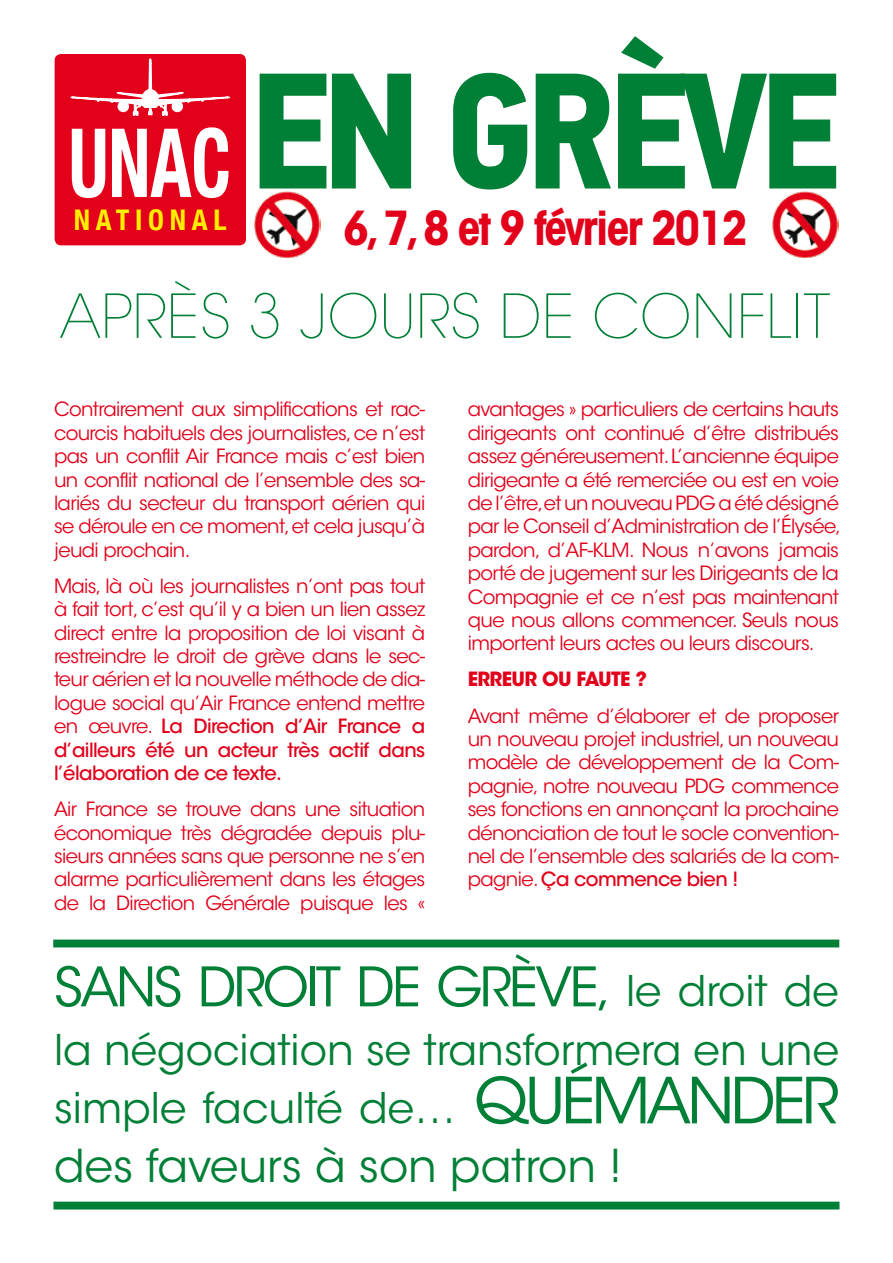
<style>
.page{position:relative;width:893px;height:1263px;background:#fff}
.page>*{position:absolute;margin:0;border:0;box-sizing:border-box;transform-origin:0 0}
.t1{font:700 165px "PF Din Text Cond Pro";letter-spacing:-.05em;color:#007f36}
.t2{font:700 condensed 95.55px "Helvetica Neue";color:#fff;scale:.77 1}
.t3{font:200 60px "ITC Avant Garde Std";letter-spacing:.01em;color:#007f36}
.t4{font:54px "ITC Avant Garde Std";letter-spacing:-.05em;color:#007f36}
.t5{font:700 condensed 46.5px "ITC Avant Garde Std";letter-spacing:-.05em;color:#e2001a}
.t6{font:45px "ITC Avant Garde Std";color:#007f36}
.t7{font:42px/58.5px "ITC Avant Garde Std";color:#007f36}
.t8{font:700 condensed 28.5px "Helvetica Neue";letter-spacing:.2em;color:#ffed00}
.t9{font:19.5px/23.4px "ITC Avant Garde Std";letter-spacing:-.03em;color:#e2001a;text-align:justify}
.t10{font:700 19.5px "ITC Avant Garde Std";letter-spacing:-.03em;color:#e2001a}
.s1{font-weight:500}
.s2{font-size:42px}
.s3{font-size:63px}
</style>
<div class="page">
<div style="left:55px;top:54px;width:191px;height:191px;background:#e2001a;border-radius:6px"></div>
<svg style="left:71px;top:59px;width:159px;height:57px"></svg>
<img style="left:254px;top:191px;width:67px;height:67px">
<img style="left:772px;top:191px;width:67px;height:67px">
<div style="left:53px;top:939px;width:786px;height:8px;background:#007f36;border:2px solid #007f36"></div>
<div style="left:53px;top:1201px;width:786px;height:8px;background:#007f36;border:2px solid #007f36"></div>
<p class="t2" style="left:69px;top:84px;width:212px">UNAC</p>
<p class="t8" style="left:74px;top:196px;width:154px">NATIONAL</p>
<p class="t1" style="left:250px;top:32px;width:592px">EN GRÈVE</p>
<p class="t5" style="left:343px;top:199px;width:406px">6, 7, 8 et 9 février 2012</p>
<p class="t3" style="left:60px;top:281px;width:772px">APRÈS 3 JOURS DE CONFLIT</p>
<p class="t9" style="left:54px;top:398px;width:373px">Contrairement aux simplifications et rac&shy;courcis habituels des journalistes, ce n’est pas un conflit Air France mais c’est bien un conflit national de l’ensemble des sa&shy;lariés du secteur du transport aérien qui se déroule en ce moment, et cela jusqu’à jeudi prochain.</p>
<p class="t9" style="left:54px;top:574px;width:373px">Mais, là où les journalistes n’ont pas tout à fait tort, c’est qu’il y a bien un lien assez direct entre la proposition de loi visant à restreindre le droit de grève dans le sec&shy;teur aérien et la nouvelle méthode de dia&shy;logue social qu’Air France entend mettre en œuvre. <span class="s1">La Direction d’Air France a d’ailleurs été un acteur très actif dans l’élaboration de ce texte.</span></p>
<p class="t9" style="left:54px;top:798px;width:373px">Air France se trouve dans une situation économique très dégradée depuis plu&shy;sieurs années sans que personne ne s’en alarme particulièrement dans les étages de la Direction Générale puisque les «</p>
<p class="t9" style="left:468px;top:398px;width:375px;text-align:left">avantages » particuliers de certains hauts dirigeants ont continué d’être distribués assez généreusement. L’ancienne équipe dirigeante a été remerciée ou est en voie de l’être,et un nouveau PDG a été désigné par le Conseil d’Administration de l’Élysée, pardon, d’AF-KLM. Nous n’avons jamais porté de jugement sur les Dirigeants de la Compagnie et ce n’est pas maintenant que nous allons commencer. Seuls nous importent leurs actes ou leurs discours.</p>
<p class="t10" style="left:468px;top:667px;width:181px">ERREUR OU FAUTE ?</p>
<p class="t9" style="left:468px;top:704px;width:373px">Avant même d’élaborer et de proposer un nouveau projet industriel, un nouveau modèle de développement de la Com&shy;pagnie, notre nouveau PDG commence ses fonctions en annonçant la prochaine dénonciation de tout le socle convention&shy;nel de l’ensemble des salariés de la com&shy;pagnie. <span class="s1">Ça commence bien !</span></p>
<p class="t4" style="left:54px;top:954px;width:786px">SANS DROIT DE GRÈVE, <span class="s2">le droit de</span></p>
<p class="t7" style="left:54px;top:1021px;width:786px">la négociation se transformera en une simple faculté de… <span class="s3">QUÉMANDER</span></p>
<p class="t6" style="left:54px;top:1138px;width:569px">des faveurs à son patron !</p>
</div>
